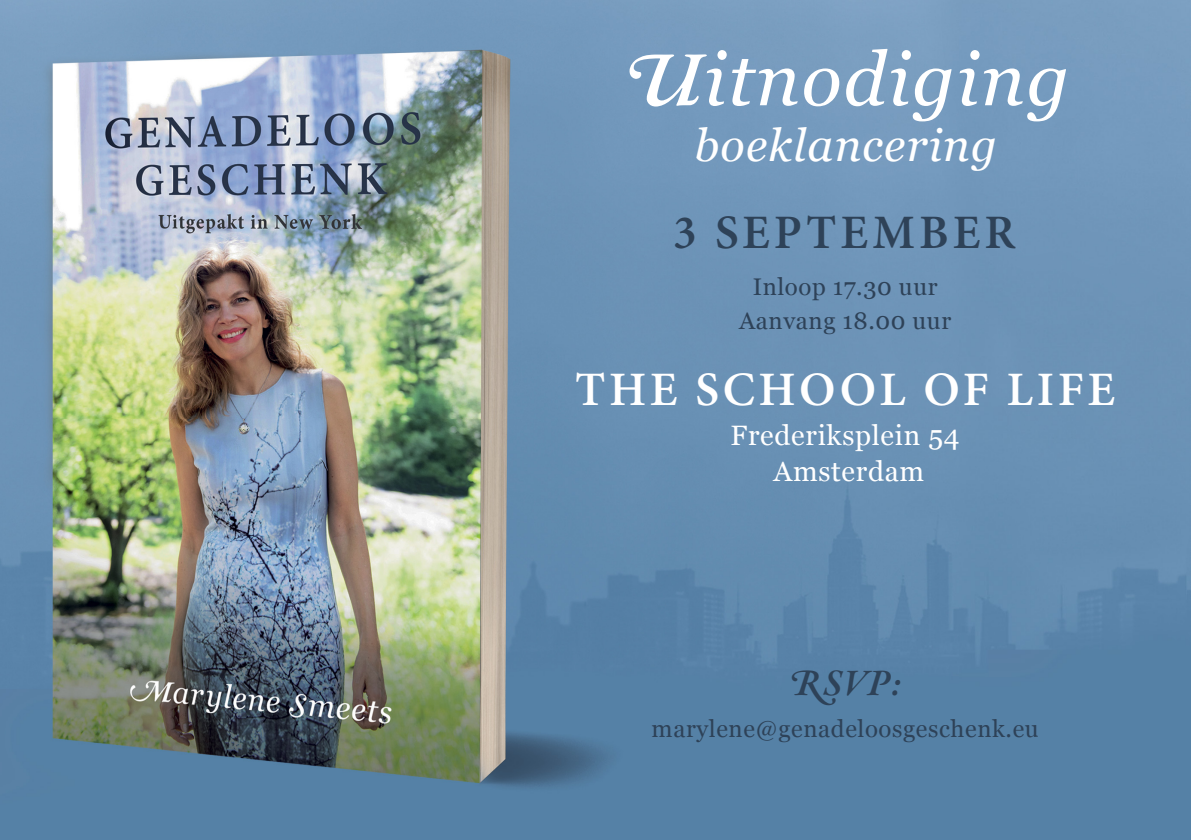
<style>
.page{position:relative;width:1191px;height:840px;background:#fff}
.page>*{position:absolute;margin:0;border:0;box-sizing:border-box;transform-origin:0 0}
.t1{font:italic 74.6px "Georgia";letter-spacing:.025em;color:#fff}
.t2{font:600 48px "Minion Pro";letter-spacing:.075em;color:#fff}
.t3{font:600 48px "Minion Pro";letter-spacing:.085em;color:#2e4258}
.t4{font:italic 45.2px "Georgia";letter-spacing:.025em;color:#fff}
.t5{font:italic 600 38px "Garamond Premr Pro";color:#2e4258}
.t6{font:28px/36px "Georgia";letter-spacing:.025em;color:#fff;text-align:center}
.t7{font:24px/34px "Georgia";letter-spacing:.025em;color:#2e4258;text-align:center}
.s1{font-family:"Garamond Premr Pro";font-weight:600;font-size:79.8px}
</style>
<div class="page">
<img style="left:0;top:0;width:1191px;height:839px">
<h1 class="t1" style="left:622px;top:37px;width:449px"><span class="s1">U</span>itnodiging</h1>
<h3 class="t4" style="left:694px;top:120px;width:304px">boeklancering</h3>
<h2 class="t3" style="left:673px;top:199px;width:344px">3 SEPTEMBER</h2>
<p class="t7" style="left:739px;top:269px;width:213px">Inloop 17.30 uur<br>Aanvang 18.00 uur</p>
<h2 class="t2" style="left:575px;top:356px;width:541px">THE SCHOOL OF LIFE</h2>
<p class="t6" style="left:730px;top:417px;width:230px">Frederiksplein 54<br>Amsterdam</p>
<h3 class="t5" style="left:788px;top:659px;width:115px">RSVP:</h3>
<p class="t7" style="left:651px;top:711px;width:388px">marylene@genadeloosgeschenk.eu</p>
</div>
